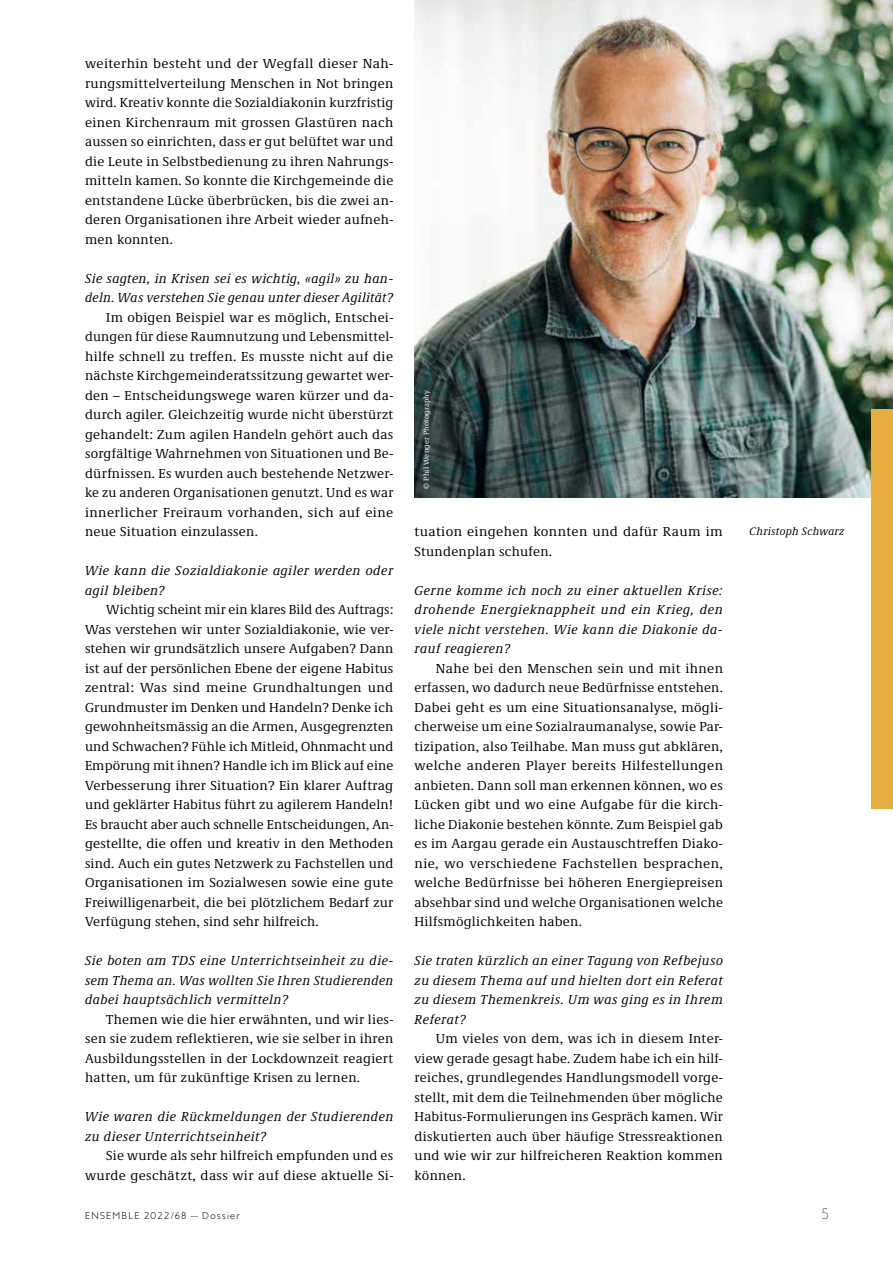
<style>
.page{position:relative;width:893px;height:1263px;background:#fff}
.page>*{position:absolute;margin:0;border:0;box-sizing:border-box;transform-origin:0 0}
.t1{font:13.5px/19.5px "Demos Next Pro";letter-spacing:.02em;color:#000;text-align:justify}
.t2{font:italic 13.5px/19.5px "Demos Next Pro";letter-spacing:.04em;color:#000}
.t3{font:100 13.5px "MB Empire";color:#000}
.t4{font:italic 11.25px "Demos Next Pro";letter-spacing:.02em;color:#000}
.t5{font:300 9px "MB Empire";letter-spacing:.11em;color:#000}
.t6{font:7.5px "Demos Next Pro";letter-spacing:.02em;color:#fff}
</style>
<div class="page">
<img style="left:415px;top:0;width:478px;height:497px">
<div style="left:872px;top:409px;width:21px;height:400px;background:#e7ad43"></div>
<p class="t1" style="left:85px;top:53px;width:310px">weiterhin besteht und der Wegfall dieser Nah&shy;rungsmittelverteilung Menschen in Not bringen wird. Kreativ konnte die Sozialdiakonin kurzfristig einen Kirchenraum mit grossen Glastüren nach aussen so einrichten, dass er gut belüftet war und die Leute in Selbstbedienung zu ihren Nahrungs&shy;mitteln kamen. So konnte die Kirchgemeinde die entstandene Lücke überbrücken, bis die zwei an&shy;deren Organisationen ihre Arbeit wieder aufneh&shy;men konnten.</p>
<p class="t2" style="left:85px;top:268px;width:310px">Sie sagten, in Krisen sei es wichtig, «agil» zu han&shy;deln. Was verstehen Sie genau unter dieser Agilität?</p>
<p class="t1" style="left:85px;top:307px;width:310px;text-indent:21px">Im obigen Beispiel war es möglich, Entschei&shy;dungen für diese Raumnutzung und Lebensmittel&shy;hilfe schnell zu treffen. Es musste nicht auf die nächste Kirchgemeinderatssitzung gewartet wer&shy;den – Entscheidungswege waren kürzer und da&shy;durch agiler. Gleichzeitig wurde nicht überstürzt gehandelt: Zum agilen Handeln gehört auch das sorgfältige Wahrnehmen von Situationen und Be&shy;dürfnissen. Es wurden auch bestehende Netzwer&shy;ke zu anderen Organisationen genutzt. Und es war innerlicher Freiraum vorhanden, sich auf eine neue Situation einzulassen.</p>
<p class="t2" style="left:85px;top:560px;width:310px">Wie kann die Sozialdiakonie agiler werden oder agil bleiben?</p>
<p class="t1" style="left:85px;top:599px;width:310px;text-indent:21px">Wichtig scheint mir ein klares Bild des Auftrags:<br>Was verstehen wir unter Sozialdiakonie, wie ver&shy;stehen wir grundsätzlich unsere Aufgaben? Dann ist auf der persönlichen Ebene der eigene Habitus zentral: Was sind meine Grundhaltungen und Grundmuster im Denken und Handeln? Denke ich gewohnheitsmässig an die Armen, Ausgegrenzten und Schwachen? Fühle ich Mitleid, Ohnmacht und Empörung mit ihnen? Handle ich im Blick auf eine Verbesserung ihrer Situation? Ein klarer Auftrag und geklärter Habitus führt zu agilerem Handeln!<br>Es braucht aber auch schnelle Entscheidungen, An&shy;gestellte, die offen und kreativ in den Methoden sind. Auch ein gutes Netzwerk zu Fachstellen und Organisationen im Sozialwesen sowie eine gute Freiwilligenarbeit, die bei plötzlichem Bedarf zur Verfügung stehen, sind sehr hilfreich.</p>
<p class="t2" style="left:85px;top:950px;width:310px;text-align:justify">Sie boten am TDS eine Unterrichtseinheit zu die&shy;sem Thema an. Was wollten Sie Ihren Studierenden dabei hauptsächlich vermitteln?</p>
<p class="t1" style="left:85px;top:1009px;width:310px;text-indent:21px">Themen wie die hier erwähnten, und wir lies&shy;sen sie zudem reflektieren, wie sie selber in ihren Ausbildungsstellen in der Lockdownzeit reagiert hatten, um für zukünftige Krisen zu lernen.</p>
<p class="t2" style="left:85px;top:1106px;width:310px">Wie waren die Rückmeldungen der Studierenden zu dieser Unterrichtseinheit?</p>
<p class="t1" style="left:85px;top:1145px;width:310px;text-align:right">Sie wurde als sehr hilfreich empfunden und es wurde geschätzt, dass wir auf diese aktuelle Si-</p>
<p class="t6" style="left:421px;top:489px;width:100px;rotate:-90deg">© Phil Wenger Photography</p>
<p class="t1" style="left:415px;top:521px;width:310px">tuation eingehen konnten und dafür Raum im<br>Stundenplan schufen.</p>
<p class="t2" style="left:415px;top:580px;width:310px;text-align:justify">Gerne komme ich noch zu einer aktuellen Krise: drohende Energieknappheit und ein Krieg, den viele nicht verstehen. Wie kann die Diakonie da&shy;rauf reagieren?</p>
<p class="t1" style="left:415px;top:658px;width:310px;text-indent:21px">Nahe bei den Menschen sein und mit ihnen erfassen, wo dadurch neue Bedürfnisse entstehen.<br>Dabei geht es um eine Situationsanalyse, mögli&shy;cherweise um eine Sozialraumanalyse, sowie Par&shy;tizipation, also Teilhabe. Man muss gut abklären, welche anderen Player bereits Hilfestellungen anbieten. Dann soll man erkennen können, wo es Lücken gibt und wo eine Aufgabe für die kirch&shy;liche Diakonie bestehen könnte. Zum Beispiel gab es im Aargau gerade ein Austauschtreffen Diako&shy;nie, wo verschiedene Fachstellen besprachen, welche Bedürfnisse bei höheren Energiepreisen absehbar sind und welche Organisationen welche Hilfsmöglichkeiten haben.</p>
<p class="t2" style="left:415px;top:950px;width:310px;text-align:justify">Sie traten kürzlich an einer Tagung von Refbejuso zu diesem Thema auf und hielten dort ein Referat zu diesem Themenkreis. Um was ging es in Ihrem Referat?</p>
<p class="t1" style="left:415px;top:1028px;width:310px;text-indent:21px">Um vieles von dem, was ich in diesem Inter&shy;view gerade gesagt habe. Zudem habe ich ein hilf&shy;reiches, grundlegendes Handlungsmodell vorge&shy;stellt, mit dem die Teilnehmenden über mögliche Habitus-Formulierungen ins Gespräch kamen. Wir diskutierten auch über häufige Stressreaktionen und wie wir zur hilfreicheren Reaktion kommen können.</p>
<p class="t4" style="left:749px;top:524px;width:96px">Christoph Schwarz</p>
<p class="t5" style="left:85px;top:1209px;width:157px">ENSEMBLE 2022/68 —– Dossier</p>
<p class="t3" style="left:821px;top:1205px;width:9px">5</p>
</div>
